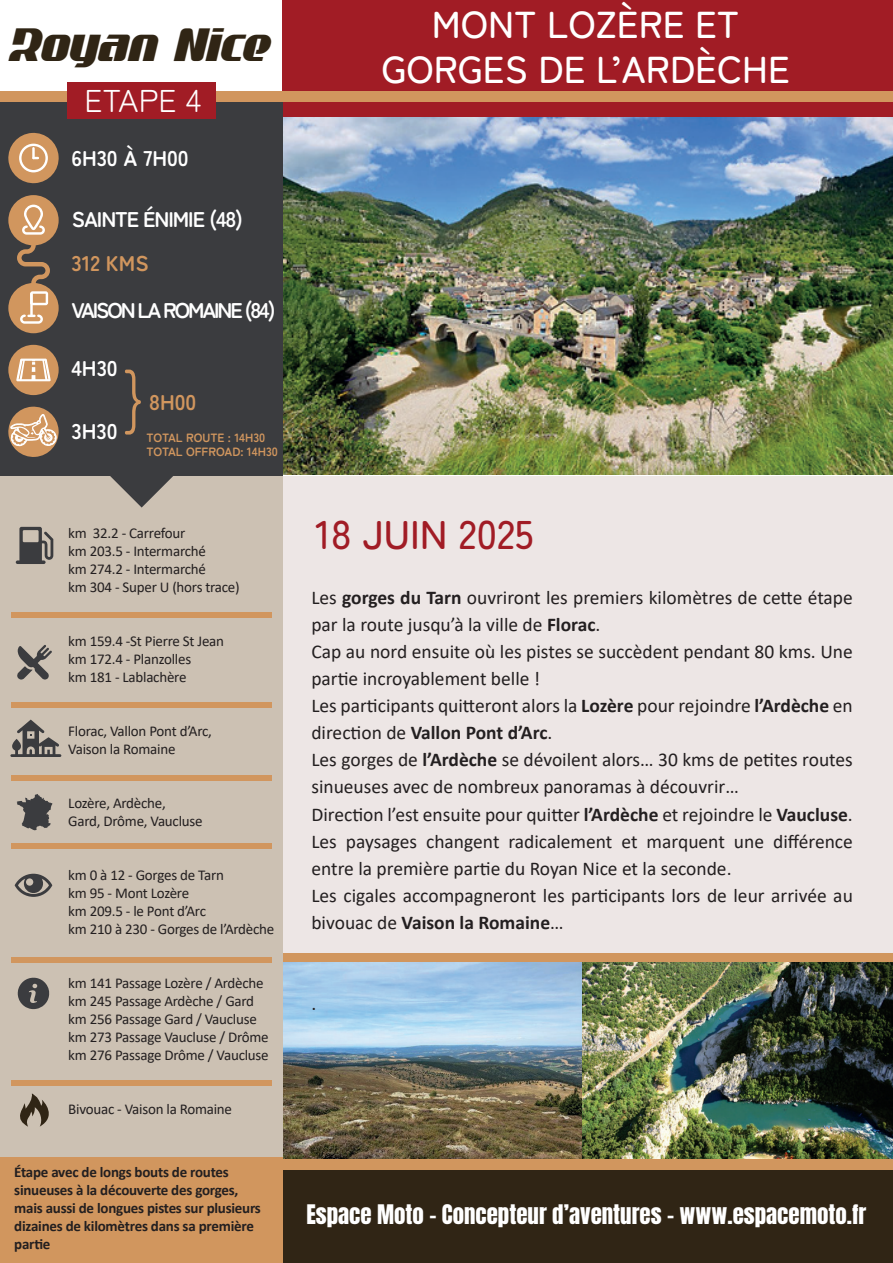
<style>
.page{position:relative;width:893px;height:1263px;background:#fff}
.page>*{position:absolute;margin:0;border:0;box-sizing:border-box;transform-origin:0 0}
.t1{font:70.05px "Zen Maru Gothic";color:#d1965e;scale:.82 1}
.t2{font:46.65px "Raceline Demo";color:#302515}
.t3{font:500 40.05px "Zen Maru Gothic";color:#a11c25}
.t4{font:500 37.5px/45px "Zen Maru Gothic";color:#fff;text-align:center}
.t5{font:31.5px "Zen Maru Gothic";color:#fff}
.t6{font:22.95px "Anton";color:#fff}
.t7{font:700 21.3px "Zen Maru Gothic";letter-spacing:-.05em;color:#fff}
.t8{font:700 21.3px "Zen Maru Gothic";letter-spacing:-.1em;color:#fff}
.t9{font:700 21.3px "Zen Maru Gothic";color:#d1965e}
.t10{font:700 21.3px "Zen Maru Gothic";color:#fff}
.t11{font:19.5px/27px "Calibri";color:#231f20}
.t12{font:15px/18px "Calibri";letter-spacing:-.015em;color:#231f20}
.t13{font:700 15px/18px "Calibri";letter-spacing:-.015em;color:#231f20}
.t14{font:700 12px/14.4px "Zen Maru Gothic";color:#d1965e}
.s1{font-weight:700}
</style>
<div class="page">
<img style="left:283px;top:117px;width:610px;height:358px">
<div style="left:245px;top:953px;width:648px;height:209px;background:#d1965e"></div>
<div style="left:274px;top:476px;width:619px;height:477px;background:#ede6e5"></div>
<img style="left:582px;top:963px;width:311px;height:196px">
<img style="left:283px;top:962px;width:299px;height:197px">
<div style="left:283px;top:0;width:610px;height:116px;background:#a11c25"></div>
<div style="left:0;top:101px;width:283px;height:375px;background:#3b3c3f"></div>
<div style="left:0;top:1169px;width:893px;height:94px;background:#302515"></div>
<div style="left:0;top:1159px;width:893px;height:10px;background:#d1965e"></div>
<div style="left:0;top:91px;width:893px;height:10px;background:#d1965e"></div>
<div style="left:68px;top:82px;width:148px;height:36px;background:#a11c25"></div>
<div style="left:8px;top:195px;width:51px;height:50px;background:#d1965e;border-radius:50%"></div>
<div style="left:8px;top:283px;width:51px;height:50px;background:#d1965e;border-radius:50%"></div>
<hr style="left:30px;top:294px;width:3px;height:22px;background:#fff">
<svg style="left:15px;top:205px;width:37px;height:103px"></svg>
<div style="left:20px;top:314px;width:23px;height:10px;border:2px solid #fff;border-radius:3px"></div>
<svg style="left:8px;top:132px;width:51px;height:52px"></svg>
<div style="left:8px;top:345px;width:51px;height:50px;background:#d1965e;border-radius:50%"></div>
<svg style="left:16px;top:359px;width:35px;height:22px"></svg>
<svg style="left:8px;top:406px;width:51px;height:51px"></svg>
<div style="left:0;top:476px;width:283px;height:787px;background:#ccc1b3"></div>
<svg style="left:110px;top:476px;width:63px;height:31px"></svg>
<svg style="left:15px;top:526px;width:39px;height:38px"></svg>
<svg style="left:17px;top:645px;width:35px;height:35px"></svg>
<svg style="left:10px;top:719px;width:54px;height:62px"></svg>
<svg style="left:15px;top:874px;width:37px;height:23px"></svg>
<svg style="left:17px;top:794px;width:36px;height:37px"></svg>
<svg style="left:18px;top:977px;width:32px;height:32px"></svg>
<svg style="left:20px;top:1093px;width:29px;height:34px"></svg>
<div style="left:12px;top:612px;width:260px;height:6px;background:#d1965e"></div>
<div style="left:12px;top:703px;width:260px;height:5px;background:#d1965e"></div>
<div style="left:12px;top:775px;width:260px;height:5px;background:#d1965e"></div>
<div style="left:12px;top:843px;width:260px;height:6px;background:#d1965e"></div>
<div style="left:12px;top:957px;width:260px;height:5px;background:#d1965e"></div>
<div style="left:12px;top:1080px;width:260px;height:6px;background:#d1965e"></div>
<div style="left:0;top:1157px;width:282px;height:106px;background:#d1965e"></div>
<h2 class="t2" style="left:11px;top:24px;width:261px">Royan Nice</h2>
<h3 class="t5" style="left:84px;top:82px;width:118px">ETAPE 4</h3>
<p class="t10" style="left:71px;top:145px;width:119px">6H30 À 7H00</p>
<p class="t7" style="left:72px;top:206px;width:173px">SAINTE ÉNIMIE (48)</p>
<p class="t9" style="left:71px;top:250px;width:79px">312 KMS</p>
<p class="t8" style="left:71px;top:296px;width:206px">VAISON LA ROMAINE (84)</p>
<p class="t7" style="left:71px;top:355px;width:48px">4H30</p>
<p class="t7" style="left:71px;top:418px;width:47px">3H30</p>
<h1 class="t1" style="left:122px;top:357px;width:29px">}</h1>
<p class="t9" style="left:149px;top:389px;width:48px">8H00</p>
<p class="t14" style="left:146px;top:430px;width:133px">TOTAL ROUTE : 14H30<br>TOTAL OFFROAD: 14H30</p>
<p class="t12" style="left:68px;top:524px;width:173px">km 32.2 - Carrefour<br>km 203.5 - Intermarché<br>km 274.2 - Intermarché<br>km 304 - Super U (hors trace)</p>
<p class="t12" style="left:68px;top:632px;width:157px">km 159.4 -St Pierre St Jean km 172.4 - Planzolles<br>km 181 - Lablachère</p>
<p class="t12" style="left:68px;top:722px;width:145px">Florac, Vallon Pont d’Arc,<br>Vaison la Romaine</p>
<p class="t12" style="left:68px;top:794px;width:136px">Lozère, Ardèche,<br>Gard, Drôme, Vaucluse</p>
<p class="t12" style="left:68px;top:866px;width:208px">km 0 à 12 - Gorges de Tarn<br>km 95 - Mont Lozère<br>km 209.5 - le Pont d’Arc<br>km 210 à 230 - Gorges de l’Ardèche</p>
<p class="t12" style="left:68px;top:974px;width:202px">km 141 Passage Lozère / Ardèche km 245 Passage Ardèche / Gard km 256 Passage Gard / Vaucluse km 273 Passage Vaucluse / Drôme km 276 Passage Drôme / Vaucluse</p>
<p class="t12" style="left:68px;top:1100px;width:165px">Bivouac - Vaison la Romaine</p>
<p class="t13" style="left:14px;top:1163px;width:248px">Étape avec de longs bouts de routes sinueuses à la découverte des gorges, mais aussi de longues pistes sur plusieurs dizaines de kilomètres dans sa première partie</p>
<h3 class="t4" style="left:381px;top:1px;width:410px">MONT LOZÈRE ET<br>GORGES DE L’ARDÈCHE</h3>
<h3 class="t3" style="left:315px;top:510px;width:220px">18 JUIN 2025</h3>
<p class="t11" style="left:311px;top:584px;width:543px">Les <span class="s1">gorges du Tarn</span> ouvriront les premiers kilomètres de cette étape par la route jusqu’à la ville de <span class="s1">Florac</span>.<br>Cap au nord ensuite où les pistes se succèdent pendant 80 kms. Une partie incroyablement belle !<br>Les participants quitteront alors la <span class="s1">Lozère</span> pour rejoindre <span class="s1">l’Ardèche</span> en direction de <span class="s1">Vallon Pont d’Arc</span>.<br>Les gorges de <span class="s1">l’Ardèche</span> se dévoilent alors… 30 kms de petites routes sinueuses avec de nombreux panoramas à découvrir…<br>Direction l’est ensuite pour quitter <span class="s1">l’Ardèche</span> et rejoindre le <span class="s1">Vaucluse</span>.<br>Les paysages changent radicalement et marquent une différence entre la première partie du Royan Nice et la seconde.<br>Les cigales accompagneront les participants lors de leur arrivée au bivouac de <span class="s1">Vaison la Romaine</span>…</p>
<p class="t11" style="left:311px;top:989px;width:6px">.</p>
<p class="t6" style="left:306px;top:1203px;width:561px">Espace Moto – Concepteur d’aventures - www.espacemoto.fr</p>
</div>
